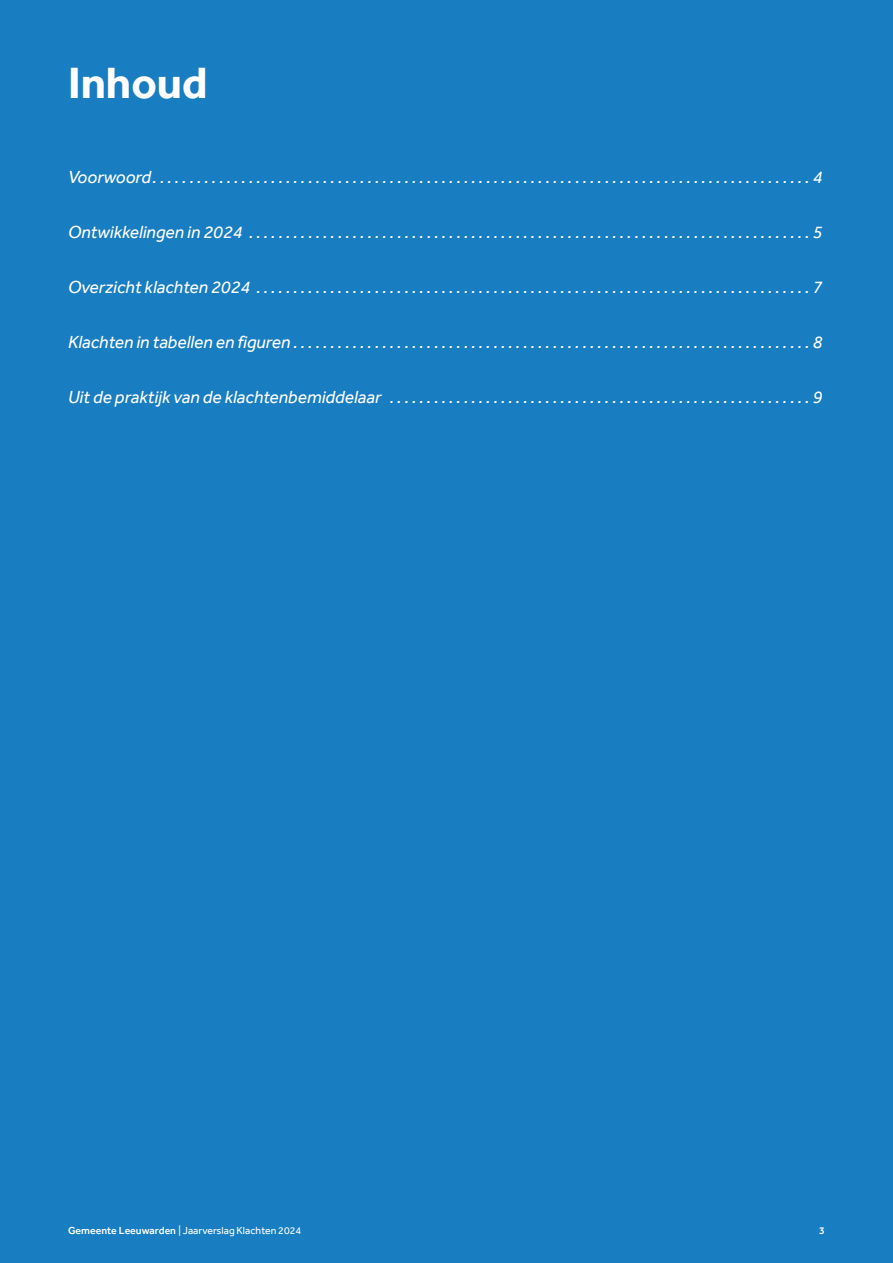
<style>
.page{position:relative;width:893px;height:1263px;background:#197dc2}
.page>*{position:absolute;margin:0;border:0;box-sizing:border-box;transform-origin:0 0}
.t1{font:700 45px "Effra";color:#fff}
.t2{font:italic 18px "Effra";color:#fff}
.t3{font:10.5px "Effra";color:#fff}
.t4{font:500 10.5px "Effra";color:#fff}
.s1{font-weight:500}
</style>
<div class="page">
<h1 class="t1" style="left:68px;top:56px;width:141px">Inhoud</h1>
<p class="t2" style="left:68px;top:166px;width:756px">Voorwoord . . . . . . . . . . . . . . . . . . . . . . . . . . . . . . . . . . . . . . . . . . . . . . . . . . . . . . . . . . . . . . . . . . . . . . . . . . . . . . . . . . . . . . . . . 4</p>
<p class="t2" style="left:68px;top:221px;width:756px">Ontwikkelingen in 2024 . . . . . . . . . . . . . . . . . . . . . . . . . . . . . . . . . . . . . . . . . . . . . . . . . . . . . . . . . . . . . . . . . . . . . . . . . . . . 5</p>
<p class="t2" style="left:68px;top:276px;width:756px">Overzicht klachten 2024 . . . . . . . . . . . . . . . . . . . . . . . . . . . . . . . . . . . . . . . . . . . . . . . . . . . . . . . . . . . . . . . . . . . . . . . . . . . 7</p>
<p class="t2" style="left:68px;top:331px;width:756px">Klachten in tabellen en figuren . . . . . . . . . . . . . . . . . . . . . . . . . . . . . . . . . . . . . . . . . . . . . . . . . . . . . . . . . . . . . . . . . . . . . . 8</p>
<p class="t2" style="left:68px;top:386px;width:756px">Uit de praktijk van de klachtenbemiddelaar . . . . . . . . . . . . . . . . . . . . . . . . . . . . . . . . . . . . . . . . . . . . . . . . . . . . . . . . . 9</p>
<p class="t3" style="left:68px;top:1224px;width:235px"><span class="s1">Gemeente Leeuwarden</span> | Jaarverslag Klachten 2024</p>
<p class="t4" style="left:819px;top:1224px;width:7px">3</p>
</div>
